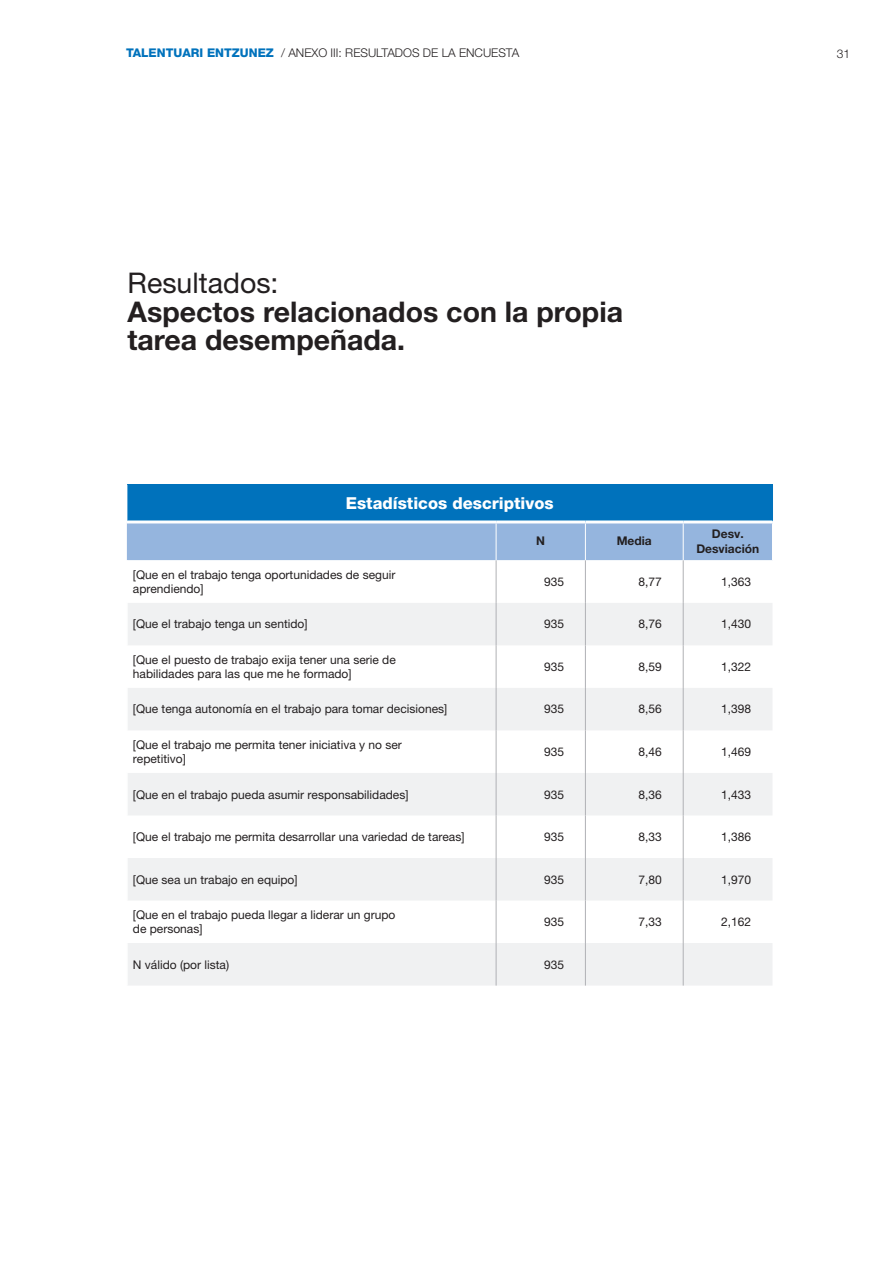
<style>
.page{position:relative;width:893px;height:1263px;background:#fff}
.page>*{position:absolute;margin:0;border:0;box-sizing:border-box;transform-origin:0 0}
.t1{font:700 28.5px/28.5px "Helvetica Neue LT Std";color:#231f20}
.t2{font:800 16.5px "Helvetica Neue LT Pro";color:#fff}
.t3{font:12px/14.4px "Helvetica Neue LT Pro";color:#231f20}
.t4{font:300 12px "Helvetica Neue LT Pro";color:#231f20}
.t5{font:700 12px/14.4px "Helvetica Neue LT Pro";color:#231f20;text-align:center}
.s1{font-weight:800;color:#0072bc}
.s2{font-weight:400}
</style>
<div class="page">
<div style="left:127px;top:485px;width:645px;height:37px;background:#0072bc"></div>
<div style="left:127px;top:523px;width:645px;height:37px;background:#95b5de"></div>
<svg style="left:128px;top:603px;width:644px;height:382px;fill:#f0f1f2"></svg>
<hr style="left:127px;top:485px;width:1px;height:35px;background:#fff">
<hr style="left:127px;top:520px;width:369px;height:3px;background:#fff">
<hr style="left:585px;top:520px;width:98px;height:3px;background:#fff">
<hr style="left:683px;top:520px;width:90px;height:3px;background:#fff">
<hr style="left:683px;top:523px;width:1px;height:37px;background:#fff">
<hr style="left:496px;top:520px;width:89px;height:3px;background:#fff">
<hr style="left:496px;top:523px;width:1px;height:37px;background:#fff">
<hr style="left:585px;top:523px;width:1px;height:37px;background:#fff">
<hr style="left:496px;top:560px;width:1px;height:43px;background:#b0b1b5">
<hr style="left:585px;top:560px;width:1px;height:43px;background:#b0b1b5">
<hr style="left:683px;top:560px;width:1px;height:43px;background:#b0b1b5">
<hr style="left:496px;top:603px;width:1px;height:42px;background:#b0b1b5">
<hr style="left:585px;top:603px;width:1px;height:42px;background:#b0b1b5">
<hr style="left:683px;top:603px;width:1px;height:42px;background:#b0b1b5">
<hr style="left:496px;top:645px;width:1px;height:43px;background:#b0b1b5">
<hr style="left:585px;top:645px;width:1px;height:43px;background:#b0b1b5">
<hr style="left:683px;top:645px;width:1px;height:43px;background:#b0b1b5">
<hr style="left:496px;top:688px;width:1px;height:42px;background:#b0b1b5">
<hr style="left:585px;top:688px;width:1px;height:42px;background:#b0b1b5">
<hr style="left:683px;top:688px;width:1px;height:42px;background:#b0b1b5">
<hr style="left:496px;top:730px;width:1px;height:43px;background:#b0b1b5">
<hr style="left:585px;top:730px;width:1px;height:43px;background:#b0b1b5">
<hr style="left:683px;top:730px;width:1px;height:43px;background:#b0b1b5">
<hr style="left:496px;top:773px;width:1px;height:42px;background:#b0b1b5">
<hr style="left:585px;top:773px;width:1px;height:42px;background:#b0b1b5">
<hr style="left:683px;top:773px;width:1px;height:42px;background:#b0b1b5">
<hr style="left:496px;top:815px;width:1px;height:43px;background:#b0b1b5">
<hr style="left:585px;top:815px;width:1px;height:43px;background:#b0b1b5">
<hr style="left:683px;top:815px;width:1px;height:43px;background:#b0b1b5">
<hr style="left:496px;top:858px;width:1px;height:42px;background:#b0b1b5">
<hr style="left:585px;top:858px;width:1px;height:42px;background:#b0b1b5">
<hr style="left:683px;top:858px;width:1px;height:42px;background:#b0b1b5">
<hr style="left:496px;top:900px;width:1px;height:43px;background:#b0b1b5">
<hr style="left:585px;top:900px;width:1px;height:43px;background:#b0b1b5">
<hr style="left:683px;top:900px;width:1px;height:43px;background:#b0b1b5">
<hr style="left:496px;top:943px;width:1px;height:42px;background:#b0b1b5">
<hr style="left:585px;top:943px;width:1px;height:42px;background:#b0b1b5">
<hr style="left:683px;top:943px;width:1px;height:42px;background:#b0b1b5">
<hr style="left:772px;top:485px;width:1px;height:35px;background:#0072bc">
<p class="t4" style="left:126px;top:46px;width:395px"><span class="s1">TALENTUARI ENTZUNEZ</span> / ANEXO III: RESULTADOS DE LA ENCUESTA</p>
<p class="t4" style="left:837px;top:46px;width:15px">31</p>
<p class="t1" style="left:128px;top:268px;width:497px"><span class="s2">Resultados:<br></span>Aspectos relacionados con la propia tarea desempeñada.</p>
<p class="t2" style="left:346px;top:494px;width:209px">Estadísticos descriptivos</p>
<p class="t5" style="left:536px;top:534px;width:10px">N</p>
<p class="t5" style="left:617px;top:534px;width:37px">Media</p>
<p class="t5" style="left:696px;top:526px;width:64px">Desv.<br>Desviación</p>
<p class="t3" style="left:133px;top:567px;width:264px">[Que en el trabajo tenga oportunidades de seguir aprendiendo]</p>
<p class="t3" style="left:544px;top:574px;width:22px">935</p>
<p class="t3" style="left:639px;top:574px;width:25px">8,77</p>
<p class="t3" style="left:721px;top:574px;width:32px">1,363</p>
<p class="t3" style="left:133px;top:617px;width:176px">[Que el trabajo tenga un sentido]</p>
<p class="t3" style="left:544px;top:617px;width:22px">935</p>
<p class="t3" style="left:639px;top:617px;width:25px">8,76</p>
<p class="t3" style="left:721px;top:617px;width:32px">1,430</p>
<p class="t3" style="left:133px;top:652px;width:264px">[Que el puesto de trabajo exija tener una serie de habilidades para las que me he formado]</p>
<p class="t3" style="left:544px;top:659px;width:22px">935</p>
<p class="t3" style="left:639px;top:659px;width:25px">8,59</p>
<p class="t3" style="left:721px;top:659px;width:32px">1,322</p>
<p class="t3" style="left:133px;top:702px;width:316px">[Que tenga autonomía en el trabajo para tomar decisiones]</p>
<p class="t3" style="left:544px;top:702px;width:22px">935</p>
<p class="t3" style="left:639px;top:702px;width:25px">8,56</p>
<p class="t3" style="left:721px;top:702px;width:32px">1,398</p>
<p class="t3" style="left:133px;top:737px;width:270px">[Que el trabajo me permita tener iniciativa y no ser repetitivo]</p>
<p class="t3" style="left:544px;top:744px;width:22px">935</p>
<p class="t3" style="left:639px;top:744px;width:25px">8,46</p>
<p class="t3" style="left:721px;top:744px;width:32px">1,469</p>
<p class="t3" style="left:133px;top:787px;width:277px">[Que en el trabajo pueda asumir responsabilidades]</p>
<p class="t3" style="left:544px;top:787px;width:22px">935</p>
<p class="t3" style="left:639px;top:787px;width:25px">8,36</p>
<p class="t3" style="left:721px;top:787px;width:32px">1,433</p>
<p class="t3" style="left:133px;top:829px;width:333px">[Que el trabajo me permita desarrollar una variedad de tareas]</p>
<p class="t3" style="left:544px;top:829px;width:22px">935</p>
<p class="t3" style="left:639px;top:829px;width:25px">8,33</p>
<p class="t3" style="left:721px;top:829px;width:32px">1,386</p>
<p class="t3" style="left:133px;top:872px;width:166px">[Que sea un trabajo en equipo]</p>
<p class="t3" style="left:544px;top:872px;width:22px">935</p>
<p class="t3" style="left:639px;top:872px;width:25px">7,80</p>
<p class="t3" style="left:721px;top:872px;width:32px">1,970</p>
<p class="t3" style="left:133px;top:907px;width:264px">[Que en el trabajo pueda llegar a liderar un grupo de personas]</p>
<p class="t3" style="left:544px;top:914px;width:22px">935</p>
<p class="t3" style="left:639px;top:914px;width:25px">7,33</p>
<p class="t3" style="left:721px;top:914px;width:32px">2,162</p>
<p class="t3" style="left:133px;top:957px;width:98px">N válido (por lista)</p>
<p class="t3" style="left:544px;top:957px;width:22px">935</p>
</div>
